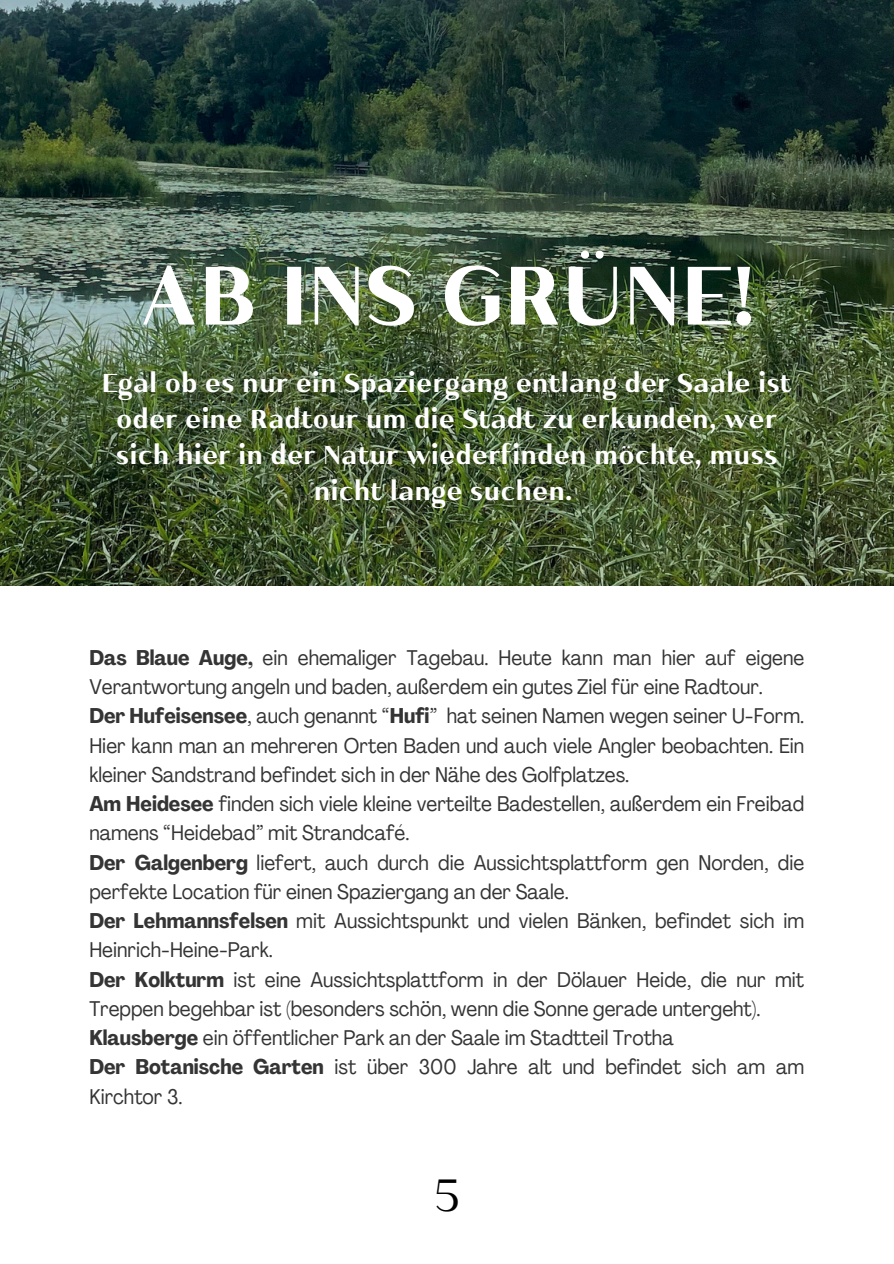
<style>
.page{position:relative;width:894px;height:1264px;background:#fff}
.page>*{position:absolute;margin:0;border:0;box-sizing:border-box;transform-origin:0 0}
.t1{font:700 82.5px "Kulachat HC";color:#fff}
.t2{font:45px "Kulachat HC";color:#000}
.t3{font:700 25.8px/36px "Kulachat HC";color:#fff;text-align:center}
.t4{font:condensed 21px/29.2px "Agrandir";color:#272727}
.s1{font-weight:700}
</style>
<div class="page">
<img style="left:0;top:0;width:893px;height:585px">
<h2 class="t1" style="left:138px;top:267px;width:618px">AB INS GRÜNE!</h2>
<p class="t3" style="left:102px;top:368px;width:691px">Egal ob es nur ein Spaziergang entlang der Saale ist oder eine Radtour um die Stadt zu erkunden, wer sich hier in der Natur wiederfinden möchte, muss nicht lange suchen.</p>
<p class="t4" style="left:89px;top:645px;width:716px"><span class="s1">Das Blaue Auge,</span> ein ehemaliger Tagebau. Heute kann man hier auf eigene Verantwortung angeln und baden, außerdem ein gutes Ziel für eine Radtour.<br><span class="s1">Der Hufeisensee</span>, auch genannt “<span class="s1">Hufi</span>” hat seinen Namen wegen seiner U-Form.<br>Hier kann man an mehreren Orten Baden und auch viele Angler beobachten. Ein kleiner Sandstrand befindet sich in der Nähe des Golfplatzes.<br><span class="s1">Am Heidesee</span> finden sich viele kleine verteilte Badestellen, außerdem ein Freibad namens “Heidebad” mit Strandcafé.<br><span class="s1">Der Galgenberg</span> liefert, auch durch die Aussichtsplattform gen Norden, die perfekte Location für einen Spaziergang an der Saale.<br><span class="s1">Der Lehmannsfelsen</span> mit Aussichtspunkt und vielen Bänken, befindet sich im Heinrich-Heine-Park.<br><span class="s1">Der Kolkturm</span> ist eine Aussichtsplattform in der Dölauer Heide, die nur mit Treppen begehbar ist (besonders schön, wenn die Sonne gerade untergeht).<br><span class="s1">Klausberge</span> ein öffentlicher Park an der Saale im Stadtteil Trotha<br><span class="s1">Der Botanische Garten</span> ist über 300 Jahre alt und befindet sich am am Kirchtor 3.</p>
<h1 class="t2" style="left:433px;top:1178px;width:28px">5</h1>
</div>
